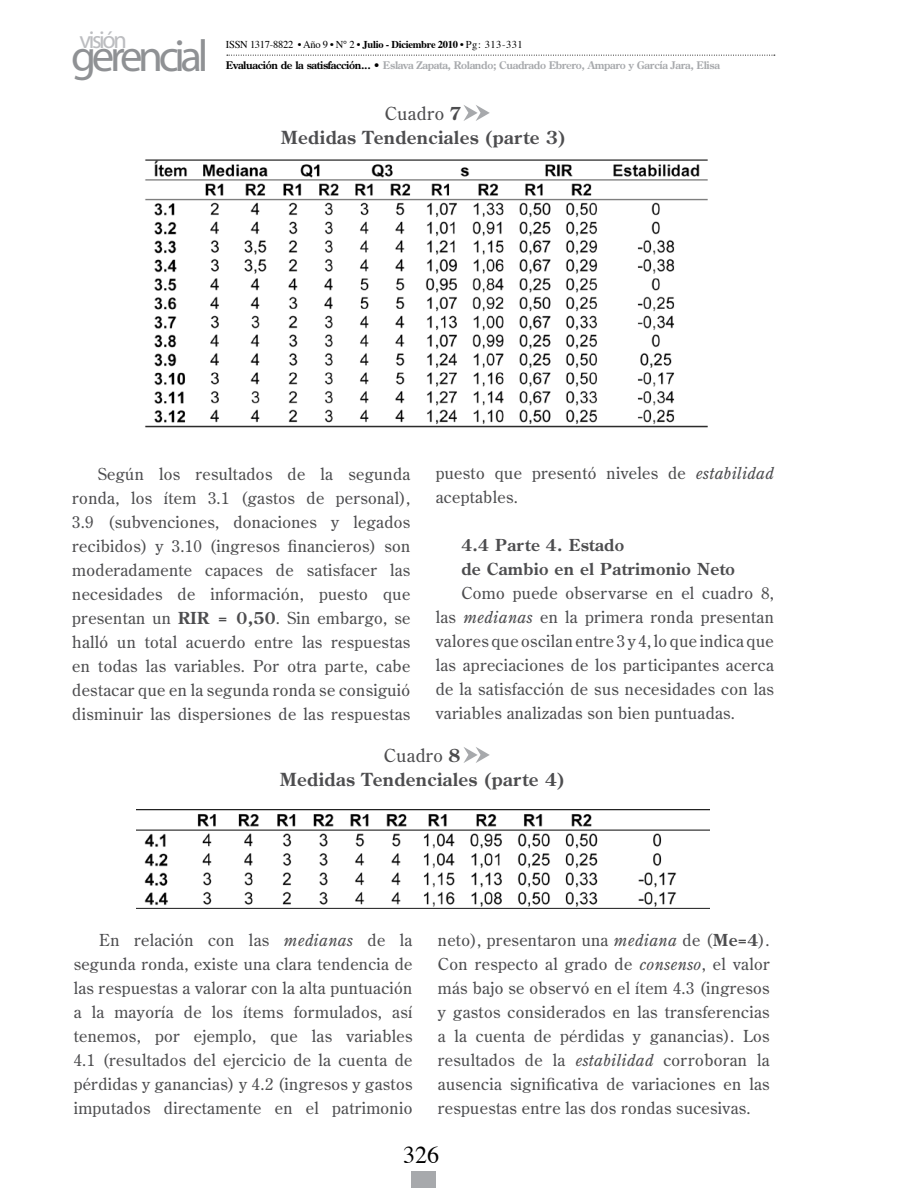
<style>
.page{position:relative;width:918px;height:1188px;background:#fff}
.page>*{position:absolute;margin:0;border:0;box-sizing:border-box;transform-origin:0 0}
.t1{font:44.85px "Myriad";letter-spacing:-.095em;color:#8f9194}
.t2{font:24.3px "Myriad";letter-spacing:-.095em;color:#bcbdc0}
.t3{font:24px "Times";color:#000}
.t4{font:700 18px/24px "Century Old Style Std";letter-spacing:.02em;color:#4d4d4f;text-align:center}
.t5{font:16.5px/24px "Century Old Style Std";letter-spacing:.02em;color:#4d4d4f;text-align:justify}
.t6{font:700 16.5px/24px "Century Old Style Std";letter-spacing:.02em;color:#4d4d4f}
.t7{font:700 10.5px "Century Old Style Std";letter-spacing:-.03em;color:#a7a9ac}
.t8{font:10.5px "Times";letter-spacing:-.025em;color:#000}
.s1{font-weight:700}
.s2{color:#000}
.s3{font-weight:400}
.s4{font-style:italic}
</style>
<div class="page">
<svg style="left:227px;top:55px;width:548px;height:1px"></svg>
<div style="left:411px;top:1171px;width:25px;height:17px;background:#a7a9ac"></div>
<img style="left:145px;top:159px;width:563px;height:269px">
<img style="left:136px;top:809px;width:574px;height:99px">
<svg style="left:463px;top:105px;width:27px;height:16px"></svg>
<svg style="left:463px;top:747px;width:27px;height:16px"></svg>
<h2 class="t2" style="left:79px;top:27px;width:49px">visión</h2>
<h1 class="t1" style="left:71px;top:34px;width:139px">gerencial</h1>
<p class="t8" style="left:226px;top:35px;width:298px">ISSN 1317-8822 • Año 9 • N° 2 • <span class="s1">Julio - Diciembre 2010</span> • Pg: 313-331</p>
<p class="t7" style="left:226px;top:58px;width:496px"><span class="s2">Evaluación de la satisfacción... •</span> Eslava Zapata, Rolando; Cuadrado Ebrero, Amparo y García Jara, Elisa</p>
<p class="t4" style="left:281px;top:101px;width:286px"><span class="s3">Cuadro</span> 7<br>Medidas Tendenciales (parte 3)</p>
<p class="t5" style="left:72px;top:462px;width:340px;text-indent:26px">Según los resultados de la segunda ronda, los ítem 3.1 (gastos de personal), 3.9 (subvenciones, donaciones y legados recibidos) y 3.10 (ingresos financieros) son moderadamente capaces de satisfacer las necesidades de información, puesto que presentan un <span class="s1">RIR = 0,50</span>. Sin embargo, se halló un total acuerdo entre las respuestas en todas las variables. Por otra parte, cabe destacar que en la segunda ronda se consiguió disminuir las dispersiones de las respuestas</p>
<p class="t5" style="left:436px;top:461px;width:340px">puesto que presentó niveles de <span class="s4">estabilidad </span>aceptables.</p>
<p class="t6" style="left:461px;top:533px;width:275px">4.4 Parte 4. Estado<br>de Cambio en el Patrimonio Neto</p>
<p class="t5" style="left:436px;top:581px;width:340px;text-indent:26px">Como puede observarse en el cuadro 8, las <span class="s4">medianas</span> en la primera ronda presentan valores que oscilan entre 3 y 4, lo que indica que las apreciaciones de los participantes acerca de la satisfacción de sus necesidades con las variables analizadas son bien puntuadas.</p>
<p class="t4" style="left:280px;top:743px;width:286px"><span class="s3">Cuadro</span> 8<br>Medidas Tendenciales (parte 4)</p>
<p class="t5" style="left:74px;top:928px;width:340px;text-indent:26px">En relación con las <span class="s4">medianas</span> de la segunda ronda, existe una clara tendencia de las respuestas a valorar con la alta puntuación a la mayoría de los ítems formulados, así tenemos, por ejemplo, que las variables 4.1 (resultados del ejercicio de la cuenta de pérdidas y ganancias) y 4.2 (ingresos y gastos imputados directamente en el patrimonio</p>
<p class="t5" style="left:438px;top:928px;width:333px">neto), presentaron una <span class="s4">mediana</span> de (<span class="s1">Me=4</span>).<br>Con respecto al grado de <span class="s4">consenso</span>, el valor más bajo se observó en el ítem 4.3 (ingresos y gastos considerados en las transferencias a la cuenta de pérdidas y ganancias). Los resultados de la <span class="s4">estabilidad</span> corroboran la ausencia significativa de variaciones en las respuestas entre las dos rondas sucesivas.</p>
<h3 class="t3" style="left:403px;top:1132px;width:37px">326</h3>
</div>
